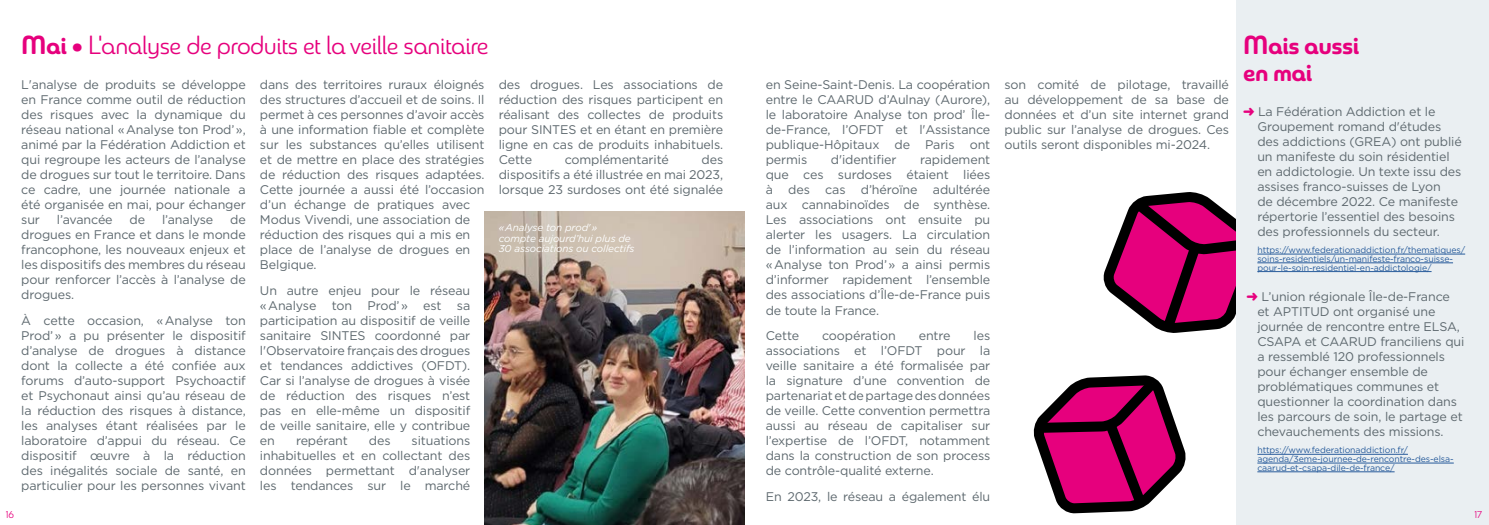
<style>
.page{position:relative;width:1489px;height:525px;background:#fff}
.page>*{position:absolute;margin:0;border:0;box-sizing:border-box;transform-origin:0 0}
.t1{font:26.25px "Sangli Nor Reg";letter-spacing:-.02em;color:#e6007d}
.t2{font:26.25px/26.2px "Sangli Nor Bol";letter-spacing:-.02em;color:#e6007d}
.t3{font:12.5px/15px "Gotham";letter-spacing:-.01em;color:#5d686e;text-align:justify}
.t4{font:italic 10px/10px "Gotham";letter-spacing:-.01em;color:#fff}
.t5{font:10px "Sangli Nor Reg";color:#e6007d}
.t6{font:8.75px/8.8px "Gotham";letter-spacing:-.01em;color:#275b9b}
.s1{font-family:"Sangli Nor Bol"}
.s2{color:#e6007d}
</style>
<div class="page">
<svg style="left:1103px;top:192px;width:132px;height:141px"></svg>
<div style="left:1235px;top:0;width:253px;height:524px;background:#eaeff2"></div>
<svg style="left:1033px;top:375px;width:153px;height:139px"></svg>
<img style="left:484px;top:211px;width:260px;height:313px">
<hr style="left:1257px;top:254px;width:207px;height:1px;background:#275b9b">
<hr style="left:1257px;top:262px;width:195px;height:1px;background:#275b9b">
<hr style="left:1257px;top:271px;width:174px;height:1px;background:#275b9b">
<hr style="left:1257px;top:454px;width:150px;height:1px;background:#275b9b">
<hr style="left:1257px;top:462px;width:196px;height:1px;background:#275b9b">
<hr style="left:1257px;top:471px;width:137px;height:1px;background:#275b9b">
<p class="t5" style="left:6px;top:508px;width:10px">16</p>
<h1 class="t1" style="left:21px;top:30px;width:469px"><span class="s1">Mai •</span> L'analyse de produits et la veille sanitaire</h1>
<p class="t3" style="left:21px;top:77px;width:226px">L'analyse de produits se développe en France comme outil de réduction des risques avec la dynamique du réseau national « Analyse ton Prod’ », animé par la Fédération Addiction et qui regroupe les acteurs de l’analyse de drogues sur tout le territoire. Dans ce cadre, une journée nationale a été organisée en mai, pour échanger sur</p>
<p class="t3" style="left:260px;top:77px;width:226px;text-align:left">dans des territoires ruraux éloignés des structures d’accueil et de soins. Il permet à ces personnes d’avoir accès à une information fiable et complète sur les substances qu’elles utilisent et de mettre en place des stratégies de réduction des risques adaptées.<br>Cette journée a aussi été l’occasion d’un échange de pratiques avec Modus Vivendi, une association de réduction des risques qui a mis en place de l’analyse de drogues en Belgique.</p>
<p class="t3" style="left:260px;top:283px;width:212px">Un autre enjeu pour le réseau « Analyse ton Prod’ » est sa participation au dispositif de veille sanitaire SINTES coordonné par l'Observatoire français des drogues et tendances addictives (OFDT).<br>Car si l’analyse de drogues à visée de réduction des risques n’est pas en elle-même un dispositif de veille sanitaire, elle y contribue en</p>
<p class="t3" style="left:57px;top:212px;width:57px">l’avancée</p>
<p class="t3" style="left:129px;top:212px;width:17px">de</p>
<p class="t3" style="left:162px;top:212px;width:53px">l’analyse</p>
<p class="t3" style="left:21px;top:212px;width:226px;text-indent:209px">de drogues en France et dans le monde francophone, les nouveaux enjeux et les dispositifs des membres du réseau pour renforcer l’accès à l’analyse de drogues.</p>
<p class="t3" style="left:21px;top:313px;width:226px">À cette occasion, « Analyse ton Prod’ » a pu présenter le dispositif d’analyse de drogues à distance dont la collecte a été confiée aux forums d’auto-support Psychoactif et Psychonaut ainsi qu’au réseau de la réduction des risques à distance, les analyses étant réalisées par le laboratoire d’appui du réseau. Ce dispositif œuvre à la réduction des inégalités sociale de santé, en particulier pour les personnes vivant</p>
<p class="t3" style="left:296px;top:433px;width:53px">repérant</p>
<p class="t3" style="left:369px;top:433px;width:23px">des</p>
<p class="t3" style="left:260px;top:433px;width:212px;text-indent:152px">situations inhabituelles et en collectant des données permettant d'analyser les tendances sur le marché</p>
<p class="t3" style="left:498px;top:77px;width:226px">des drogues. Les associations de réduction des risques participent en réalisant des collectes de produits pour SINTES et en étant en première ligne en cas de produits inhabituels.<br>Cette</p>
<p class="t3" style="left:565px;top:152px;width:105px">complémentarité</p>
<p class="t3" style="left:498px;top:152px;width:226px;text-indent:203px">des dispositifs a été illustrée en mai 2023, lorsque 23 surdoses ont été signalée</p>
<p class="t4" style="left:498px;top:222px;width:137px">« Analyse ton prod' » compte aujourd’hui plus de<br>30 associations ou collectifs</p>
<p class="t3" style="left:765px;top:77px;width:226px">en Seine-Saint-Denis. La coopération entre le CAARUD d’Aulnay (Aurore), le laboratoire Analyse ton prod’ Île&shy;de-France, l’OFDT et l'Assistance publique-Hôpitaux de Paris ont permis</p>
<p class="t3" style="left:830px;top:152px;width:67px">d'identifier</p>
<p class="t3" style="left:765px;top:152px;width:226px;text-indent:154px">rapidement que ces surdoses étaient liées à des cas d’héroïne adultérée aux cannabinoïdes de synthèse.<br>Les associations ont ensuite pu alerter les usagers. La circulation de l’information au sein du réseau « Analyse ton Prod’ » a ainsi permis d’informer rapidement l’ensemble des associations d’Île-de-France puis de toute la France.</p>
<p class="t3" style="left:765px;top:328px;width:35px">Cette</p>
<p class="t3" style="left:822px;top:328px;width:75px">coopération</p>
<p class="t3" style="left:918px;top:328px;width:33px">entre</p>
<p class="t3" style="left:765px;top:328px;width:226px;text-indent:208px">les associations et l’OFDT pour la veille sanitaire a été formalisée par la signature d’une convention de partenariat et de partage des données de veille. Cette convention permettra aussi au réseau de capitaliser sur l’expertise de l’OFDT, notamment dans la construction de son process de contrôle-qualité externe.</p>
<p class="t3" style="left:765px;top:488px;width:226px">En 2023, le réseau a également élu</p>
<p class="t3" style="left:1004px;top:77px;width:226px">son comité de pilotage, travaillé au développement de sa base de données et d’un site internet grand public sur l’analyse de drogues. Ces outils seront disponibles mi-2024.</p>
<h1 class="t2" style="left:1243px;top:33px;width:118px">Mais aussi en mai</h1>
<p class="t3" style="left:1257px;top:103px;width:206px;text-align:left;text-indent:-14px"><span class="s2">➜</span> La Fédération Addiction et le<br>Groupement romand d'études des addictions (GREA) ont publié un manifeste du soin résidentiel en addictologie. Un texte issu des assises franco-suisses de Lyon<br>de décembre 2022. Ce manifeste répertorie l’essentiel des besoins des professionnels du secteur.</p>
<p class="t6" style="left:1257px;top:245px;width:209px">https://www.federationaddiction.fr/thematiques/ soins-residentiels/un-manifeste-franco-suisse&shy;pour-le-soin-residentiel-en-addictologie/</p>
<p class="t3" style="left:1257px;top:288px;width:208px;text-align:left;text-indent:-11px"><span class="s2">➜</span> L’union régionale Île-de-France et APTITUD ont organisé une journée de rencontre entre ELSA,<br>CSAPA et CAARUD franciliens qui a ressemblé 120 professionnels pour échanger ensemble de problématiques communes et questionner la coordination dans les parcours de soin, le partage et chevauchements des missions.</p>
<p class="t6" style="left:1257px;top:445px;width:198px">https://www.federationaddiction.fr/ agenda/3eme-journee-de-rencontre-des-elsa&shy;caarud-et-csapa-dile-de-france/</p>
<p class="t5" style="left:1474px;top:508px;width:9px">17</p>
</div>
